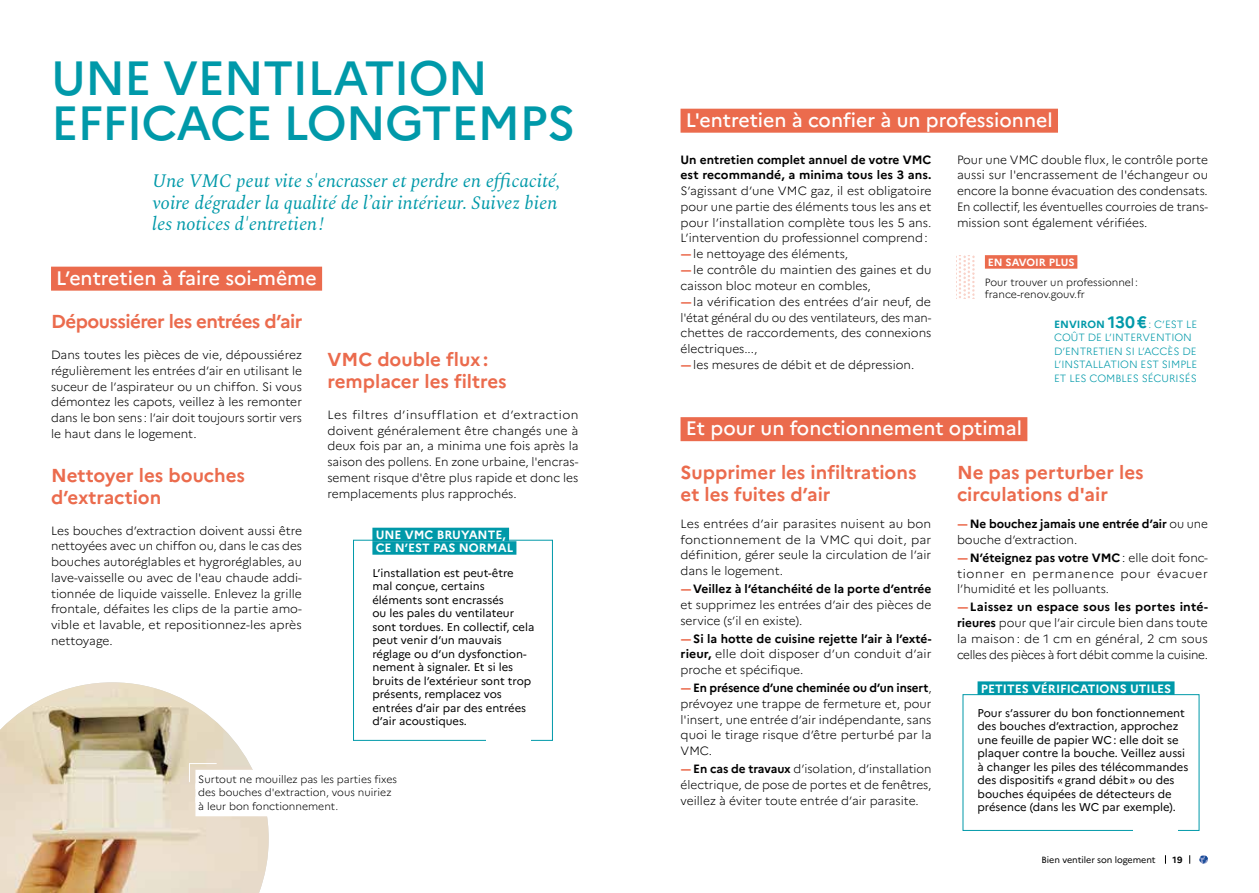
<style>
.page{position:relative;width:1259px;height:893px;background:#fff}
.page>*{position:absolute;margin:0;border:0;box-sizing:border-box;transform-origin:0 0}
.t1{font:500 48px/45px "Marianne";letter-spacing:-.02em;color:#0099a9}
.t2{font:500 19.5px "Marianne";color:#fff}
.t3{font:700 18.75px/22.5px "Marianne";color:#eb6b4d}
.t4{font:italic 18.75px/21.5px "Spectral";color:#0099a9}
.t5{font:700 18.75px "Marianne";letter-spacing:-.03em;color:#eb6b4d}
.t6{font:300 12px/15.8px "Marianne";color:#000;text-align:justify}
.t7{font:700 12px/15.8px "Marianne";color:#000}
.t8{font:700 12px/13.5px "Marianne";color:#fff}
.t9{font:11.25px/13.5px "Marianne";color:#000}
.t10{font:300 10.5px/13.5px "Marianne";color:#000}
.t11{font:300 10.5px/13.5px "Marianne";color:#0099a9}
.t12{font:700 10.5px "Marianne";color:#fff}
.t13{font:9px "Marianne";letter-spacing:-.005em;color:#000}
.t14{font:700 9px "Marianne";color:#000}
.s1{font-weight:700;font-size:12.15px;color:#eb6b4d}
.s2{font-weight:700}
.s3{font-weight:700;font-size:16.5px}
.s4{font-size:12.15px;color:#eb6b4d}
.s5{font-weight:300}
</style>
<div class="page">
<div style="left:51px;top:267px;width:271px;height:24px;background:#eb6b4d"></div>
<div style="left:680px;top:109px;width:378px;height:24px;background:#eb6b4d"></div>
<div style="left:353px;top:540px;width:200px;height:201px;border:1px solid #0099a9"></div>
<div style="left:372px;top:528px;width:137px;height:13px;background:#0099a9"></div>
<div style="left:372px;top:541px;width:144px;height:14px;background:#0099a9"></div>
<div style="left:985px;top:255px;width:92px;height:14px;background:#eb6b4d"></div>
<img style="left:956px;top:255px;width:18px;height:43px">
<div style="left:680px;top:417px;width:347px;height:24px;background:#eb6b4d"></div>
<div style="left:962px;top:694px;width:237px;height:137px;border:1px solid #0099a9"></div>
<div style="left:977px;top:681px;width:197px;height:14px;background:#0099a9"></div>
<div style="left:486px;top:733px;width:45px;height:16px;background:#fff"></div>
<div style="left:1133px;top:822px;width:44px;height:17px;background:#fff"></div>
<svg style="left:1199px;top:855px;width:9px;height:9px"></svg>
<img style="left:0;top:682px;width:269px;height:211px">
<div style="left:195px;top:770px;width:208px;height:19px;background:#fff"></div>
<div style="left:195px;top:783px;width:199px;height:20px;background:#fff"></div>
<div style="left:195px;top:797px;width:146px;height:19px;background:#fff"></div>
<svg style="left:189px;top:763px;width:28px;height:19px"></svg>
<h1 class="t1" style="left:51px;top:52px;width:526px">UNE VENTILATION<br>EFFICACE LONGTEMPS</h1>
<h3 class="t4" style="left:152px;top:171px;width:410px">Une VMC peut vite s'encrasser et perdre en efficacité, voire dégrader la qualité de l’air intérieur. Suivez bien les notices d'entretien !</h3>
<h2 class="t2" style="left:56px;top:263px;width:262px">L’entretien à faire soi-même</h2>
<h3 class="t5" style="left:51px;top:307px;width:253px">Dépoussiérer les entrées d’air</h3>
<p class="t6" style="left:51px;top:346px;width:252px">Dans toutes les pièces de vie, dépoussiérez régulièrement les entrées d’air en utilisant le suceur de l’aspirateur ou un chiffon. Si vous démontez les capots, veillez à les remonter dans le bon sens : l’air doit toujours sortir vers le haut dans le logement.</p>
<h3 class="t3" style="left:51px;top:462px;width:196px">Nettoyer les bouches d’extraction</h3>
<p class="t6" style="left:51px;top:522px;width:252px">Les bouches d’extraction doivent aussi être nettoyées avec un chiffon ou, dans le cas des bouches autoréglables et hygroréglables, au lave-vaisselle ou avec de l'eau chaude addi&shy;tionnée de liquide vaisselle. Enlevez la grille frontale, défaites les clips de la partie amo&shy;vible et lavable, et repositionnez-les après nettoyage.</p>
<h3 class="t3" style="left:327px;top:346px;width:181px">VMC double flux : remplacer les filtres</h3>
<p class="t6" style="left:327px;top:406px;width:252px">Les filtres d’insufflation et d’extraction doivent généralement être changés une à deux fois par an, a minima une fois après la saison des pollens. En zone urbaine, l'encras&shy;sement risque d'être plus rapide et donc les remplacements plus rapprochés.</p>
<p class="t8" style="left:376px;top:527px;width:139px">UNE VMC BRUYANTE,<br>CE N’EST PAS NORMAL</p>
<p class="t9" style="left:372px;top:565px;width:163px">L’installation est peut-être mal conçue, certains éléments sont encrassés<br>ou les pales du ventilateur sont tordues. En collectif, cela peut venir d’un mauvais réglage ou d’un dysfonction&shy;nement à signaler. Et si les bruits de l’extérieur sont trop présents, remplacez vos entrées d’air par des entrées d’air acoustiques.</p>
<p class="t10" style="left:198px;top:771px;width:200px">Surtout ne mouillez pas les parties fixes des bouches d'extraction, vous nuiriez à leur bon fonctionnement.</p>
<h2 class="t2" style="left:686px;top:105px;width:368px">L'entretien à confier à un professionnel</h2>
<p class="t7" style="left:680px;top:151px;width:252px">Un entretien complet annuel de votre VMC est recommandé, a minima tous les 3 ans.</p>
<p class="t6" style="left:680px;top:182px;width:252px;text-align:left">S’agissant d’une VMC gaz, il est obligatoire pour une partie des éléments tous les ans et pour l’installation complète tous les 5 ans.<br>L’intervention du professionnel comprend : <span class="s1">-</span>le nettoyage des éléments,<br><span class="s1">-</span>le contrôle du maintien des gaines et du caisson bloc moteur en combles,<br><span class="s1">-</span>la vérification des entrées d’air neuf, de l'état général du ou des ventilateurs, des man&shy;chettes de raccordements, des connexions électriques...,<br><span class="s1">-</span>les mesures de débit et de dépression.</p>
<p class="t6" style="left:957px;top:151px;width:252px">Pour une VMC double flux, le contrôle porte aussi sur l'encrassement de l'échangeur ou encore la bonne évacuation des condensats.<br>En collectif, les éventuelles courroies de trans&shy;mission sont également vérifiées.</p>
<p class="t12" style="left:987px;top:255px;width:88px">EN SAVOIR PLUS</p>
<p class="t10" style="left:985px;top:275px;width:155px;line-height:12.8px">Pour trouver un professionnel : france-renov.gouv.fr</p>
<p class="t11" style="left:1054px;top:316px;width:145px"><span class="s2">ENVIRON</span> <span class="s3">130 €</span> : C’EST LE<br>COÛT DE L’INTERVENTION<br>D’ENTRETIEN SI L’ACCÈS DE<br>L’INSTALLATION EST SIMPLE<br>ET LES COMBLES SÉCURISÉS</p>
<h2 class="t2" style="left:686px;top:413px;width:338px">Et pour un fonctionnement optimal</h2>
<h3 class="t3" style="left:680px;top:459px;width:237px">Supprimer les infiltrations et les fuites d’air</h3>
<p class="t6" style="left:680px;top:515px;width:252px">Les entrées d’air parasites nuisent au bon fonctionnement de la VMC qui doit, par définition, gérer seule la circulation de l’air dans le logement.</p>
<p class="t6" style="left:680px;top:580px;width:252px"><span class="s1">-</span><span class="s2">Veillez à l’étanchéité de la porte d’entrée </span>et supprimez les entrées d’air des pièces de service (s’il en existe).</p>
<p class="t6" style="left:680px;top:629px;width:252px"><span class="s1">-</span><span class="s2">Si la hotte de cuisine rejette l’air à l’exté&shy;rieur,</span> elle doit disposer d’un conduit d’air proche et spécifique.</p>
<p class="t6" style="left:680px;top:679px;width:253px"><span class="s1">-</span><span class="s2">En présence d’une cheminée ou d’un insert</span>, prévoyez une trappe de fermeture et, pour l'insert, une entrée d’air indépendante, sans quoi le tirage risque d’être perturbé par la VMC.</p>
<p class="t6" style="left:680px;top:760px;width:252px"><span class="s1">-</span><span class="s2">En cas de travaux</span> d’isolation, d’installation électrique, de pose de portes et de fenêtres, veillez à éviter toute entrée d’air parasite.</p>
<h3 class="t3" style="left:957px;top:459px;width:188px">Ne pas perturber les circulations d'air</h3>
<p class="t7" style="left:957px;top:515px;width:253px"><span class="s4">-</span>Ne bouchez jamais une entrée d’air <span class="s5">ou une bouche d’extraction.</span></p>
<p class="t6" style="left:957px;top:549px;width:252px"><span class="s1">-</span><span class="s2">N’éteignez pas votre VMC</span> : elle doit fonc&shy;tionner en permanence pour évacuer l’humidité et les polluants.</p>
<p class="t6" style="left:957px;top:598px;width:252px"><span class="s1">-</span><span class="s2">Laissez un espace sous les portes inté&shy;rieures</span> pour que l’air circule bien dans toute la maison : de 1 cm en général, 2 cm sous celles des pièces à fort débit comme la cuisine.</p>
<p class="t8" style="left:980px;top:681px;width:192px">PETITES VÉRIFICATIONS UTILES</p>
<p class="t9" style="left:977px;top:705px;width:212px">Pour s’assurer du bon fonctionnement des bouches d’extraction, approchez une feuille de papier WC : elle doit se plaquer contre la bouche. Veillez aussi à changer les piles des télécommandes des dispositifs « grand débit » ou des bouches équipées de détecteurs de présence (dans les WC par exemple).</p>
<p class="t13" style="left:1041px;top:852px;width:116px">Bien ventiler son logement</p>
<p class="t14" style="left:1172px;top:852px;width:12px">19</p>
</div>
